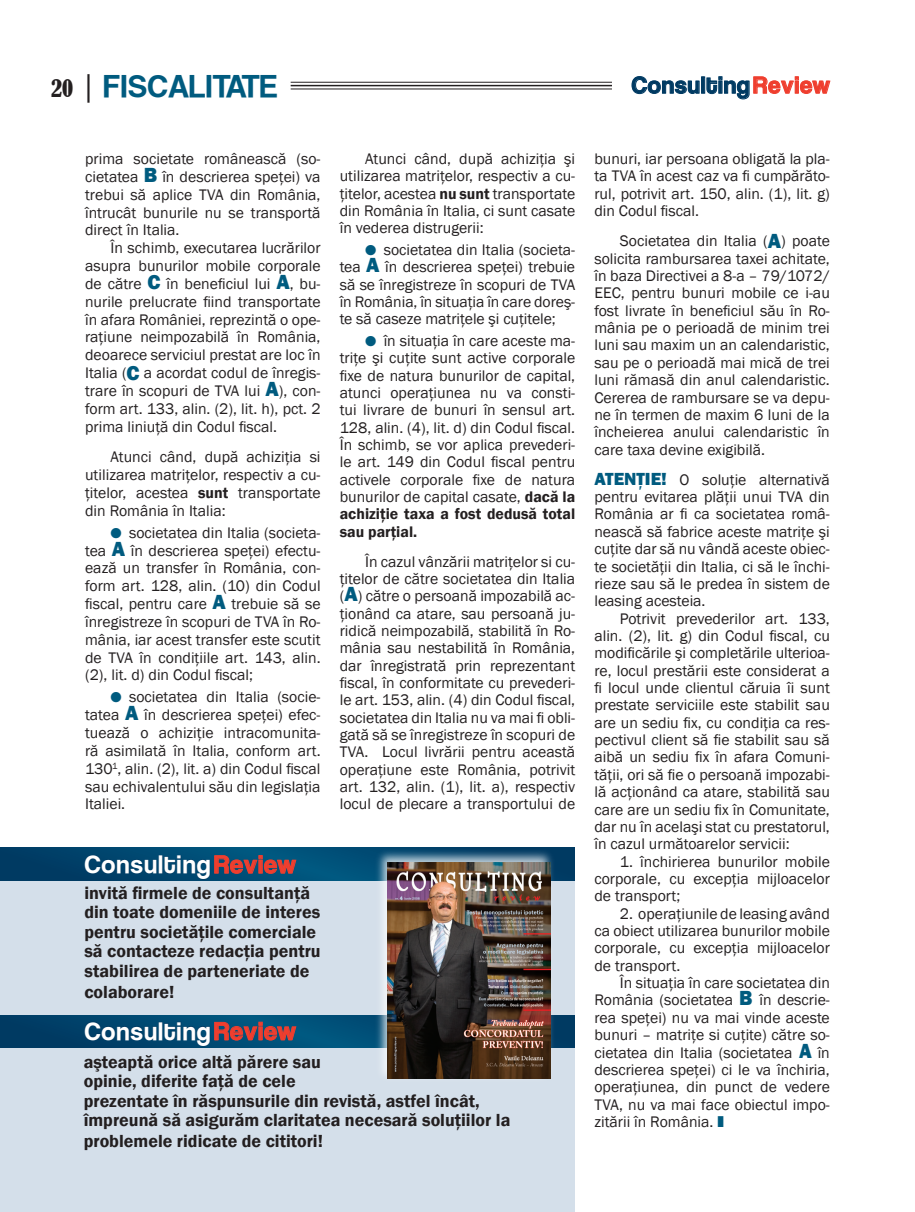
<style>
.page{position:relative;width:915px;height:1212px;background:#fff}
.page>*{position:absolute;margin:0;border:0;box-sizing:border-box;transform-origin:0 0}
.t1{font:30px "Coolvetica";letter-spacing:.025em;color:#005b7f}
.text_articol{font:24px "Coolvetica";letter-spacing:.05em;color:#fff}
.t2{font:22.5px "Coolvetica";letter-spacing:.05em;color:#003a62}
.text_articol-2{font:600 18px/19.8px "Franklin Gothic";color:#231f20}
.No_Spacing{font:15.75px/17.4px "Franklin Gothic";color:#231f20;text-align:justify}
.s1{font-family:"Bernard";font-stretch:condensed;font-size:22.5px;color:#231f20}
.s2{font-family:"Bernhard Modern BT";font-weight:700;font-size:28.5px;color:#231f20}
.s3{color:#ef3e2e}
.s4{font-weight:800;font-size:21px;color:#005b7f}
.s5{font-weight:600}
.s6{color:#005b7f}
.s7{font-weight:800;font-size:18px;color:#005b7f}
</style>
<div class="page">
<svg style="left:631px;top:76px;width:68px;height:18px"></svg>
<div style="left:701px;top:77px;width:3px;height:16px;border:1px solid #003a62"></div>
<svg style="left:706px;top:77px;width:123px;height:22px"></svg>
<div style="left:0;top:851px;width:574px;height:361px;background:#d4dfea"></div>
<svg style="left:0;top:848px;width:574px;height:32px;background:#00466f"></svg>
<svg style="left:85px;top:855px;width:71px;height:19px"></svg>
<div style="left:159px;top:856px;width:3px;height:17px;border:1px solid #003a62"></div>
<svg style="left:164px;top:855px;width:132px;height:24px;background:#214a6b"></svg>
<svg style="left:0;top:1015px;width:574px;height:33px;background:#00476f"></svg>
<svg style="left:85px;top:1022px;width:71px;height:18px"></svg>
<div style="left:159px;top:1022px;width:3px;height:18px;border:1px solid #003a62"></div>
<svg style="left:164px;top:1022px;width:132px;height:24px;background:#204a6b"></svg>
<div style="left:374px;top:849px;width:181px;height:235px;background:#fff;opacity:.75"></div>
<img style="left:387px;top:862px;width:163px;height:217px">
<hr style="left:290px;top:82px;width:321px;height:1px;background:#231f20">
<hr style="left:290px;top:89px;width:321px;height:1px;background:#231f20">
<hr style="left:290px;top:85px;width:321px;height:1px;background:#231f20">
<p class="t1" style="left:51px;top:71px;width:227px"><span class="s1">20</span> <span class="s2">|</span> FISCALITATE</p>
<p class="t2" style="left:631px;top:73px;width:200px">Consulting<span class="s3">Review</span></p>
<p class="No_Spacing" style="left:85px;top:150px;width:237px;line-height:17.9px">prima societate românească (so&shy;cietatea <span class="s4">B</span> în descrierea speţei) va trebui să aplice TVA din România, întrucât bunurile nu se transportă direct în Italia.</p>
<p class="No_Spacing" style="left:85px;top:239px;width:237px;line-height:17.9px;text-indent:26px">În schimb, executarea lucrărilor asupra bunurilor mobile corporale de către <span class="s4">C</span> în beneficiul lui <span class="s4">A</span>, bu&shy;nurile prelucrate fiind transportate în afara României, reprezintă o ope&shy;raţiune neimpozabilă în România, deoarece serviciul prestat are loc în Italia (<span class="s4">C</span> a acordat codul de înregis&shy;trare în scopuri de TVA lui <span class="s4">A</span>), con&shy;form art. 133, alin. (2), lit. h), pct. 2 prima liniuţă din Codul fiscal.</p>
<p class="No_Spacing" style="left:85px;top:448px;width:237px;line-height:17.9px;text-indent:26px">Atunci când, după achiziţia si utilizarea matriţelor, respectiv a cu&shy;ţitelor, acestea <span class="s5">sunt</span> transportate din România în Italia:</p>
<p class="No_Spacing" style="left:85px;top:524px;width:237px;line-height:17.9px;text-indent:26px"><span class="s6">●</span> societatea din Italia (societa&shy;tea <span class="s4">A</span> în descrierea speţei) efectu&shy;ează un transfer în România, con&shy;form art. 128, alin. (10) din Codul fiscal, pentru care <span class="s4">A</span> trebuie să se înregistreze în scopuri de TVA în Ro&shy;mânia, iar acest transfer este scutit de TVA în condiţiile art. 143, alin. (2), lit. d) din Codul fiscal;</p>
<p class="No_Spacing" style="left:85px;top:689px;width:237px;line-height:17.9px;text-indent:26px"><span class="s6">●</span> societatea din Italia (socie&shy;tatea <span class="s4">A</span> în descrierea speţei) efec&shy;tuează o achiziţie intracomunita&shy;ră asimilată în Italia, conform art.<br>130<sup>1</sup>, alin. (2), lit. a) din Codul fiscal sau echivalentului său din legislaţia Italiei.</p>
<p class="No_Spacing" style="left:339px;top:150px;width:237px;text-indent:26px">Atunci când, după achiziţia şi utilizarea matriţelor, respectiv a cu&shy;ţitelor, acestea <span class="s5">nu sunt</span> transportate din România în Italia, ci sunt casate în vederea distrugerii:</p>
<p class="No_Spacing" style="left:339px;top:241px;width:237px;text-indent:26px"><span class="s6">●</span> societatea din Italia (societa&shy;tea <span class="s4">A</span> în descrierea speţei) trebuie să se înregistreze în scopuri de TVA în România, în situaţia în care doreş&shy;te să caseze matriţele şi cuţitele;</p>
<p class="No_Spacing" style="left:339px;top:332px;width:237px;text-indent:26px"><span class="s6">●</span> în situaţia în care aceste ma&shy;triţe şi cuţite sunt active corporale fixe de natura bunurilor de capital, atunci operaţiunea nu va consti&shy;tui livrare de bunuri în sensul art.<br>128, alin. (4), lit. d) din Codul fiscal.<br>În schimb, se vor aplica prevederi&shy;le art. 149 din Codul fiscal pentru activele corporale fixe de natura bunurilor de capital casate, <span class="s5">dacă la achiziţie taxa a fost dedusă total sau parţial.</span></p>
<p class="No_Spacing" style="left:339px;top:553px;width:237px;text-indent:26px">În cazul vânzării matriţelor si cu&shy;ţitelor de către societatea din Italia (<span class="s4">A</span>) către o persoană impozabilă ac&shy;ţionând ca atare, sau persoană ju&shy;ridică neimpozabilă, stabilită în Ro&shy;mânia sau nestabilită în România, dar înregistrată prin reprezentant fiscal, în conformitate cu prevederi&shy;le art. 153, alin. (4) din Codul fiscal, societatea din Italia nu va mai fi obli&shy;gată să se înregistreze în scopuri de TVA. Locul livrării pentru această operaţiune este România, potrivit art. 132, alin. (1), lit. a), respectiv locul de plecare a transportului de</p>
<p class="text_articol" style="left:84px;top:852px;width:213px">Consulting<span class="s3">Review</span></p>
<p class="text_articol-2" style="left:84px;top:883px;width:238px">invită firmele de consultanţă din toate domeniile de interes pentru societăţile comerciale să contacteze redacţia pentru stabilirea de parteneriate de colaborare!</p>
<p class="text_articol" style="left:84px;top:1018px;width:213px">Consulting<span class="s3">Review</span></p>
<p class="text_articol-2" style="left:84px;top:1052px;width:428px">aşteaptă orice altă părere sau<br>opinie, diferite faţă de cele<br>prezentate în răspunsurile din revistă, astfel încât, împreună să asigurăm claritatea necesară soluţiilor la problemele ridicate de cititori!</p>
<p class="No_Spacing" style="left:594px;top:150px;width:237px">bunuri, iar persoana obligată la pla&shy;ta TVA în acest caz va fi cumpărăto&shy;rul, potrivit art. 150, alin. (1), lit. g) din Codul fiscal.</p>
<p class="No_Spacing" style="left:594px;top:233px;width:237px;text-indent:26px">Societatea din Italia (<span class="s4">A</span>) poate solicita rambursarea taxei achitate, în baza Directivei a 8-a – 79/1072/ EEC, pentru bunuri mobile ce i-au fost livrate în beneficiul său în Ro&shy;mânia pe o perioadă de minim trei luni sau maxim un an calendaristic, sau pe o perioadă mai mică de trei luni rămasă din anul calendaristic.<br>Cererea de rambursare se va depu&shy;ne în termen de maxim 6 luni de la încheierea anului calendaristic în care taxa devine exigibilă.</p>
<p class="No_Spacing" style="left:594px;top:471px;width:237px"><span class="s7">ATENŢIE!</span> O soluţie alternativă pentru evitarea plăţii unui TVA din România ar fi ca societatea româ&shy;nească să fabrice aceste matriţe şi cuţite dar să nu vândă aceste obiec&shy;te societăţii din Italia, ci să le închi&shy;rieze sau să le predea în sistem de leasing acesteia.</p>
<p class="No_Spacing" style="left:594px;top:610px;width:237px;text-indent:26px">Potrivit prevederilor art. 133, alin. (2), lit. g) din Codul fiscal, cu modificările şi completările ulterioa&shy;re, locul prestării este considerat a fi locul unde clientul căruia îi sunt prestate serviciile este stabilit sau are un sediu fix, cu condiţia ca res&shy;pectivul client să fie stabilit sau să aibă un sediu fix în afara Comuni&shy;tăţii, ori să fie o persoană impozabi&shy;lă acţionând ca atare, stabilită sau care are un sediu fix în Comunitate, dar nu în acelaşi stat cu prestatorul, în cazul următoarelor servicii:</p>
<p class="No_Spacing" style="left:594px;top:853px;width:237px;text-indent:26px">1. închirierea bunurilor mobile corporale, cu excepţia mijloacelor de transport;</p>
<p class="No_Spacing" style="left:594px;top:905px;width:237px;text-indent:26px">2. operaţiunile de leasing având ca obiect utilizarea bunurilor mobile corporale, cu excepţia mijloacelor de transport.</p>
<p class="No_Spacing" style="left:594px;top:974px;width:237px;text-indent:26px">În situaţia în care societatea din România (societatea <span class="s4">B</span> în descrie&shy;rea speţei) nu va mai vinde aceste bunuri – matriţe si cuţite) către so&shy;cietatea din Italia (societatea <span class="s4">A</span> în descrierea speţei) ci le va închiria, operaţiunea, din punct de vedere TVA, nu va mai face obiectul impo&shy;zitării în România. <span class="s6">❚</span></p>
</div>
